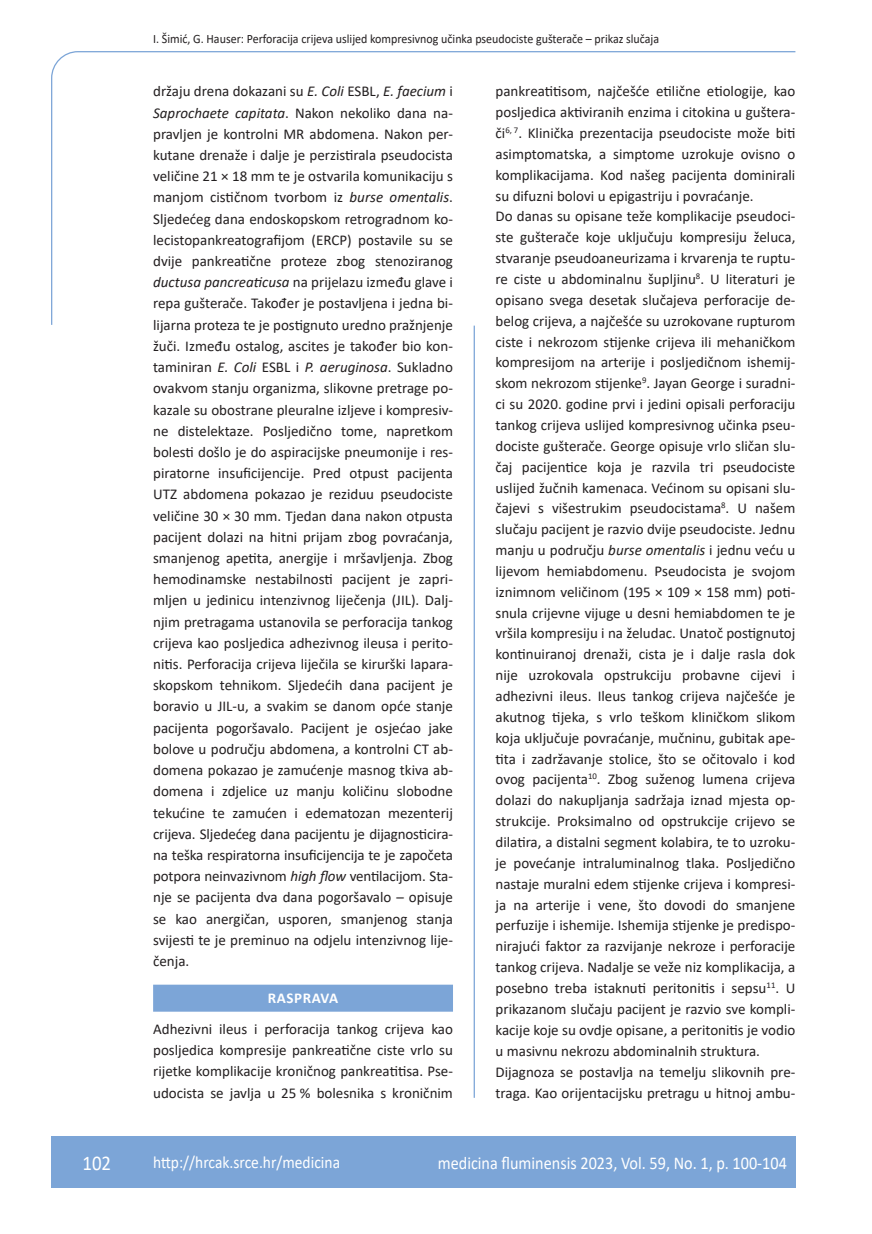
<style>
.page{position:relative;width:872px;height:1234px;background:#fff}
.page>*{position:absolute;margin:0;border:0;box-sizing:border-box;transform-origin:0 0}
.t1{font:21px "Calibri";color:#fff;scale:.9 1}
.t2{font:18px "Calibri";color:#fff;scale:.9 1}
.t3{font:17.25px "Calibri";color:#fff;scale:.9 1}
.t4{font:15px/20.9px "Calibri";color:#231f20;text-align:justify}
.t5{font:700 15px "Calibri";letter-spacing:.04em;color:#fff}
.t6{font:12.75px "Calibri";color:#231f20;scale:.94 1}
.s1{font-style:italic}
</style>
<div class="page">
<svg style="left:51px;top:51px;width:745px;height:274px"></svg>
<hr style="left:473px;top:325px;width:2px;height:772px;background:#7ca5d7">
<div style="left:51px;top:1135px;width:744px;height:51px;background:#7ca5d7"></div>
<div style="left:153px;top:984px;width:300px;height:27px;background:#7ca5d7"></div>
<p class="t6" style="left:153px;top:29px;width:540px">I. Šimić, G. Hauser: Perforacija crijeva uslijed kompresivnog učinka pseudociste gušterače – prikaz slučaja</p>
<p class="t4" style="left:153px;top:80px;width:301px">držaju drena dokazani su <span class="s1">E. Coli</span> ESBL, <span class="s1">E. faecium</span> i <span class="s1">Saprochaete capitata</span>. Nakon nekoliko dana na&shy;pravljen je kontrolni MR abdomena. Nakon per&shy;kutane drenaže i dalje je perzistirala pseudocista veličine 21 × 18 mm te je ostvarila komunikaciju s manjom cističnom tvorbom iz <span class="s1">burse omentalis</span>.<br>Sljedećeg dana endoskopskom retrogradnom ko&shy;lecistopankreatografijom (ERCP) postavile su se dvije pankreatične proteze zbog stenoziranog <span class="s1">ductusa pancreaticusa</span> na prijelazu između glave i repa gušterače. Također je postavljena i jedna bi&shy;lijarna proteza te je postignuto uredno pražnjenje žuči. Između ostalog, ascites je također bio kon&shy;taminiran <span class="s1">E. Coli</span> ESBL i <span class="s1">P. aeruginosa</span>. Sukladno ovakvom stanju organizma, slikovne pretrage po&shy;kazale su obostrane pleuralne izljeve i kompresiv&shy;ne distelektaze. Posljedično tome, napretkom bolesti došlo je do aspiracijske pneumonije i res&shy;piratorne insuficijencije. Pred otpust pacijenta UTZ abdomena pokazao je reziduu pseudociste veličine 30 × 30 mm. Tjedan dana nakon otpusta pacijent dolazi na hitni prijam zbog povraćanja, smanjenog apetita, anergije i mršavljenja. Zbog hemodinamske nestabilnosti pacijent je zapri&shy;mljen u jedinicu intenzivnog liječenja (JIL). Dalj&shy;njim pretragama ustanovila se perforacija tankog crijeva kao posljedica adhezivnog ileusa i perito&shy;nitis. Perforacija crijeva liječila se kirurški lapara&shy;skopskom tehnikom. Sljedećih dana pacijent je boravio u JIL-u, a svakim se danom opće stanje pacijenta pogoršavalo. Pacijent je osjećao jake bolove u području abdomena, a kontrolni CT ab&shy;domena pokazao je zamućenje masnog tkiva ab&shy;domena i zdjelice uz manju količinu slobodne tekućine te zamućen i edematozan mezenterij crijeva. Sljedećeg dana pacijentu je dijagnosticira&shy;na teška respiratorna insuficijencija te je započeta potpora neinvazivnom <span class="s1">high flow</span> ventilacijom. Sta&shy;nje se pacijenta dva dana pogoršavalo – opisuje se kao anergičan, usporen, smanjenog stanja svijesti te je preminuo na odjelu intenzivnog lije&shy;čenja.</p>
<p class="t5" style="left:268px;top:987px;width:72px">RASPRAVA</p>
<p class="t4" style="left:153px;top:1017px;width:301px">Adhezivni ileus i perforacija tankog crijeva kao posljedica kompresije pankreatične ciste vrlo su rijetke komplikacije kroničnog pankreatitisa. Pse&shy;udocista se javlja u 25 % bolesnika s kroničnim</p>
<p class="t4" style="left:495px;top:80px;width:301px;text-align:left">pankreatitisom, najčešće etilične etiologije, kao posljedica aktiviranih enzima i citokina u guštera&shy;či<sup>6,</sup> <sup>7</sup>. Klinička prezentacija pseudociste može biti asimptomatska, a simptome uzrokuje ovisno o komplikacijama. Kod našeg pacijenta dominirali su difuzni bolovi u epigastriju i povraćanje.<br>Do danas su opisane teže komplikacije pseudoci&shy;ste gušterače koje uključuju kompresiju želuca, stvaranje pseudoaneurizama i krvarenja te ruptu&shy;re ciste u abdominalnu šupljinu<sup>8</sup>. U literaturi je opisano svega desetak slučajeva perforacije de&shy;belog crijeva, a najčešće su uzrokovane rupturom ciste i nekrozom stijenke crijeva ili mehaničkom kompresijom na arterije i posljedičnom ishemij&shy;skom nekrozom stijenke<sup>9</sup>. Jayan George i suradni&shy;ci su 2020. godine prvi i jedini opisali perforaciju tankog crijeva uslijed kompresivnog učinka pseu&shy;dociste gušterače. George opisuje vrlo sličan slu&shy;čaj pacijentice koja je razvila tri pseudociste uslijed žučnih kamenaca. Većinom su opisani slu&shy;čajevi s višestrukim pseudocistama<sup>8</sup>. U našem slučaju pacijent je razvio dvije pseudociste. Jednu manju u području <span class="s1">burse omentalis</span> i jednu veću u lijevom hemiabdomenu. Pseudocista je svojom iznimnom veličinom (195 × 109 × 158 mm) poti&shy;snula crijevne vijuge u desni hemiabdomen te je vršila kompresiju i na želudac. Unatoč postignutoj kontinuiranoj drenaži, cista je i dalje rasla dok nije uzrokovala opstrukciju probavne cijevi i adhezivni ileus. Ileus tankog crijeva najčešće je akutnog tijeka, s vrlo teškom kliničkom slikom koja uključuje povraćanje, mučninu, gubitak ape&shy;tita i zadržavanje stolice, što se očitovalo i kod ovog pacijenta<sup>10</sup>. Zbog suženog lumena crijeva dolazi do nakupljanja sadržaja iznad mjesta op&shy;strukcije. Proksimalno od opstrukcije crijevo se dilatira, a distalni segment kolabira, te to uzroku&shy;je povećanje intraluminalnog tlaka. Posljedično nastaje muralni edem stijenke crijeva i kompresi&shy;ja na arterije i vene, što dovodi do smanjene perfuzije i ishemije. Ishemija stijenke je predispo&shy;nirajući faktor za razvijanje nekroze i perforacije tankog crijeva. Nadalje se veže niz komplikacija, a posebno treba istaknuti peritonitis i sepsu<sup>11</sup>. U prikazanom slučaju pacijent je razvio sve kompli&shy;kacije koje su ovdje opisane, a peritonitis je vodio u masivnu nekrozu abdominalnih struktura.<br>Dijagnoza se postavlja na temelju slikovnih pre&shy;traga. Kao orijentacijsku pretragu u hitnoj ambu-</p>
<h1 class="t1" style="left:82px;top:1147px;width:33px">102</h1>
<p class="t3" style="left:153px;top:1149px;width:209px">http://hrcak.srce.hr/medicina</p>
<p class="t2" style="left:438px;top:1149px;width:389px">medicina fluminensis 2023, Vol. 59, No. 1, p. 100-104</p>
</div>
